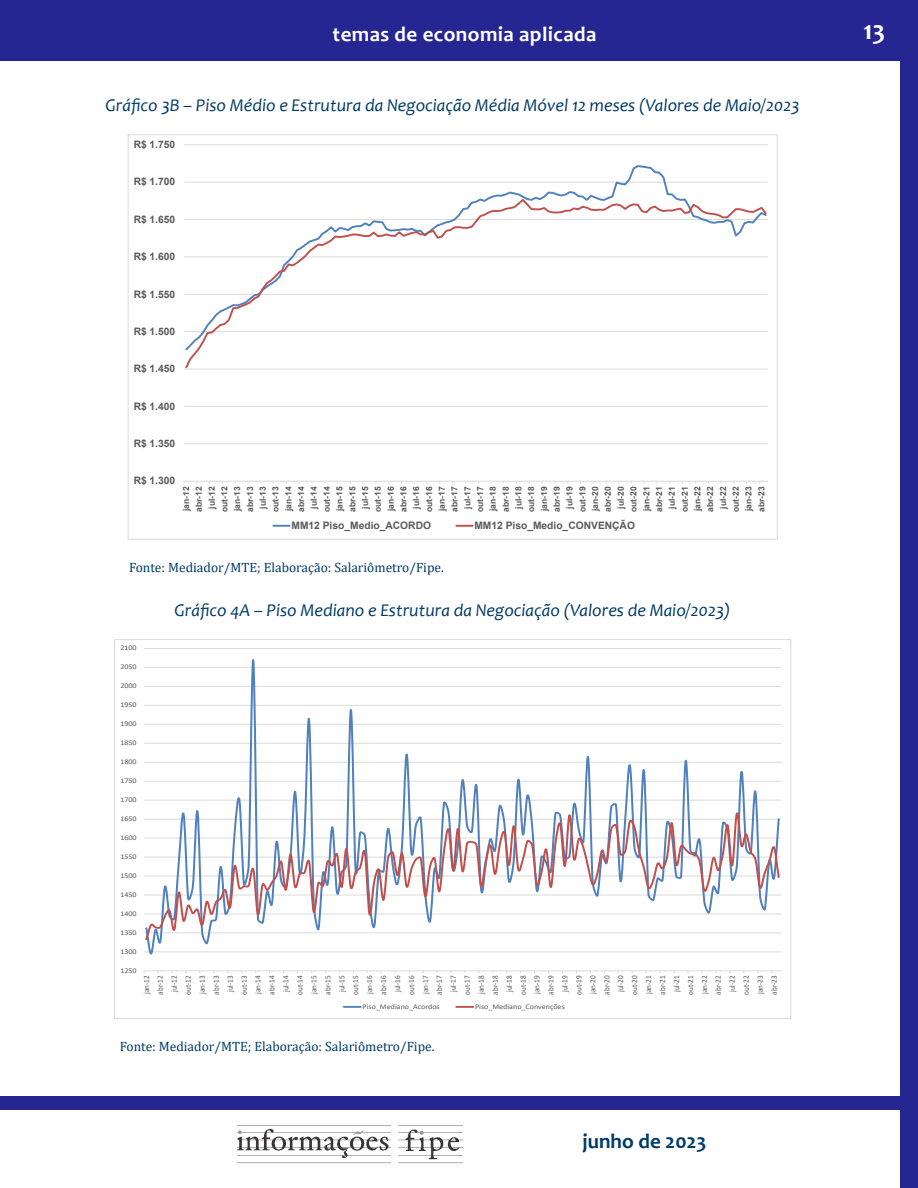
<style>
.page{position:relative;width:918px;height:1188px;background:#fff}
.page>*{position:absolute;margin:0;border:0;box-sizing:border-box;transform-origin:0 0}
.t1{font:700 27px "Candara";color:#fff}
.t2{font:700 21px "Candara";letter-spacing:.02em;color:#fff}
.t3{font:700 21px "Candara";color:#003b68}
.t4{font:italic 18px "Candara";color:#003b68}
.t5{font:13.5px "Cambria";color:#003b68}
.t6{font:700 10.2px "Arial";color:#595959}
.t7{font:700 8.55px/12.8px "Arial";letter-spacing:.005em;color:#595959;text-align:center}
.t8{font:7.95px/14px "Calibri";color:#595959;text-align:center;scale:.9 1}
.t9{font:7.2px "Calibri";color:#595959;scale:1.11 1}
</style>
<div class="page">
<div style="left:900px;top:0;width:18px;height:1188px;background:#262693"></div>
<div style="left:0;top:0;width:918px;height:61px;background:#262693"></div>
<img style="left:238px;top:1128px;width:225px;height:36px">
<div style="left:0;top:1097px;width:918px;height:13px;background:#262693"></div>
<hr style="left:184px;top:443px;width:584px;height:1px;background:#d9d9d9">
<hr style="left:184px;top:406px;width:584px;height:1px;background:#d9d9d9">
<hr style="left:184px;top:144px;width:584px;height:1px;background:#d9d9d9">
<hr style="left:184px;top:481px;width:584px;height:1px;background:#d9d9d9">
<svg style="left:184px;top:165px;width:584px;height:32px"></svg>
<svg style="left:184px;top:197px;width:584px;height:173px"></svg>
<svg style="left:273px;top:525px;width:17px;height:2px"></svg>
<svg style="left:456px;top:525px;width:17px;height:2px"></svg>
<hr style="left:144px;top:648px;width:637px;height:1px;background:#d9d9d9">
<hr style="left:144px;top:971px;width:637px;height:1px;background:#d9d9d9">
<svg style="left:144px;top:659px;width:637px;height:296px"></svg>
<svg style="left:144px;top:808px;width:637px;height:134px"></svg>
<svg style="left:344px;top:1006px;width:17px;height:2px"></svg>
<svg style="left:456px;top:1006px;width:17px;height:2px"></svg>
<h2 class="t2" style="left:333px;top:21px;width:265px">temas de economia aplicada</h2>
<h1 class="t1" style="left:863px;top:13px;width:23px">13</h1>
<h3 class="t4" style="left:106px;top:94px;width:696px">Gráfico 3B – Piso Médio e Estrutura da Negociação Média Móvel 12 meses (Valores de Maio/2023</h3>
<p class="t6" style="left:134px;top:137px;width:43px">R$ 1.750</p>
<p class="t6" style="left:134px;top:175px;width:43px">R$ 1.700</p>
<p class="t6" style="left:134px;top:212px;width:43px">R$ 1.650</p>
<p class="t6" style="left:134px;top:249px;width:43px">R$ 1.600</p>
<p class="t6" style="left:134px;top:287px;width:43px">R$ 1.550</p>
<p class="t6" style="left:134px;top:324px;width:43px">R$ 1.500</p>
<p class="t6" style="left:134px;top:362px;width:43px">R$ 1.450</p>
<p class="t6" style="left:134px;top:399px;width:43px">R$ 1.400</p>
<p class="t6" style="left:134px;top:436px;width:43px">R$ 1.350</p>
<p class="t6" style="left:134px;top:474px;width:43px">R$ 1.300</p>
<p class="t7" style="left:180px;top:512px;width:27px;rotate:-90deg">jan-12 abr-12 jul-12 out-12 jan-13 abr-13 jul-13 out-13 jan-14 abr-14 jul-14 out-14 jan-15 abr-15 jul-15 out-15 jan-16 abr-16 jul-16 out-16 jan-17 abr-17 jul-17 out-17 jan-18 abr-18 jul-18 out-18 jan-19 abr-19 jul-19 out-19 jan-20 abr-20 jul-20 out-20 jan-21 abr-21 jul-21 out-21 jan-22 abr-22 jul-22 out-22 jan-23 abr-23</p>
<p class="t6" style="left:292px;top:518px;width:141px">MM12 Piso_Medio_ACORDO</p>
<p class="t6" style="left:474px;top:518px;width:162px">MM12 Piso_Medio_CONVENÇÃO</p>
<h3 class="t5" style="left:129px;top:559px;width:316px">Fonte: Mediador/MTE; Elaboração: Salariômetro/Fipe.</h3>
<h3 class="t4" style="left:175px;top:599px;width:557px">Gráfico 4A – Piso Mediano e Estrutura da Negociação (Valores de Maio/2023)</h3>
<p class="t9" style="left:120px;top:643px;width:16px">2100</p>
<p class="t9" style="left:120px;top:662px;width:16px">2050</p>
<p class="t9" style="left:120px;top:681px;width:16px">2000</p>
<p class="t9" style="left:120px;top:700px;width:16px">1950</p>
<p class="t9" style="left:120px;top:719px;width:16px">1900</p>
<p class="t9" style="left:120px;top:738px;width:16px">1850</p>
<p class="t9" style="left:120px;top:757px;width:16px">1800</p>
<p class="t9" style="left:120px;top:776px;width:16px">1750</p>
<p class="t9" style="left:120px;top:795px;width:16px">1700</p>
<p class="t9" style="left:120px;top:814px;width:16px">1650</p>
<p class="t9" style="left:120px;top:833px;width:16px">1600</p>
<p class="t9" style="left:120px;top:852px;width:16px">1550</p>
<p class="t9" style="left:120px;top:871px;width:16px">1500</p>
<p class="t9" style="left:120px;top:890px;width:16px">1450</p>
<p class="t9" style="left:120px;top:909px;width:16px">1400</p>
<p class="t9" style="left:120px;top:928px;width:16px">1350</p>
<p class="t9" style="left:120px;top:947px;width:16px">1300</p>
<p class="t9" style="left:120px;top:965px;width:16px">1250</p>
<p class="t8" style="left:139px;top:995px;width:23px;rotate:-90deg">jan-12 abr-12 jul-12 out-12 jan-13 abr-13 jul-13 out-13 jan-14 abr-14 jul-14 out-14 jan-15 abr-15 jul-15 out-15 jan-16 abr-16 jul-16 out-16 jan-17 abr-17 jul-17 out-17 jan-18 abr-18 jul-18 out-18 jan-19 abr-19 jul-19 out-19 jan-20 abr-20 jul-20 out-20 jan-21 abr-21 jul-21 out-21 jan-22 abr-22 jul-22 out-22 jan-23 abr-23</p>
<p class="t9" style="left:363px;top:1002px;width:71px">Piso_Mediano_Acordos</p>
<p class="t9" style="left:475px;top:1002px;width:82px">Piso_Mediano_Convenções</p>
<h3 class="t5" style="left:120px;top:1038px;width:316px">Fonte: Mediador/MTE; Elaboração: Salariômetro/Fipe.</h3>
<h2 class="t3" style="left:582px;top:1128px;width:126px">junho de 2023</h2>
</div>
